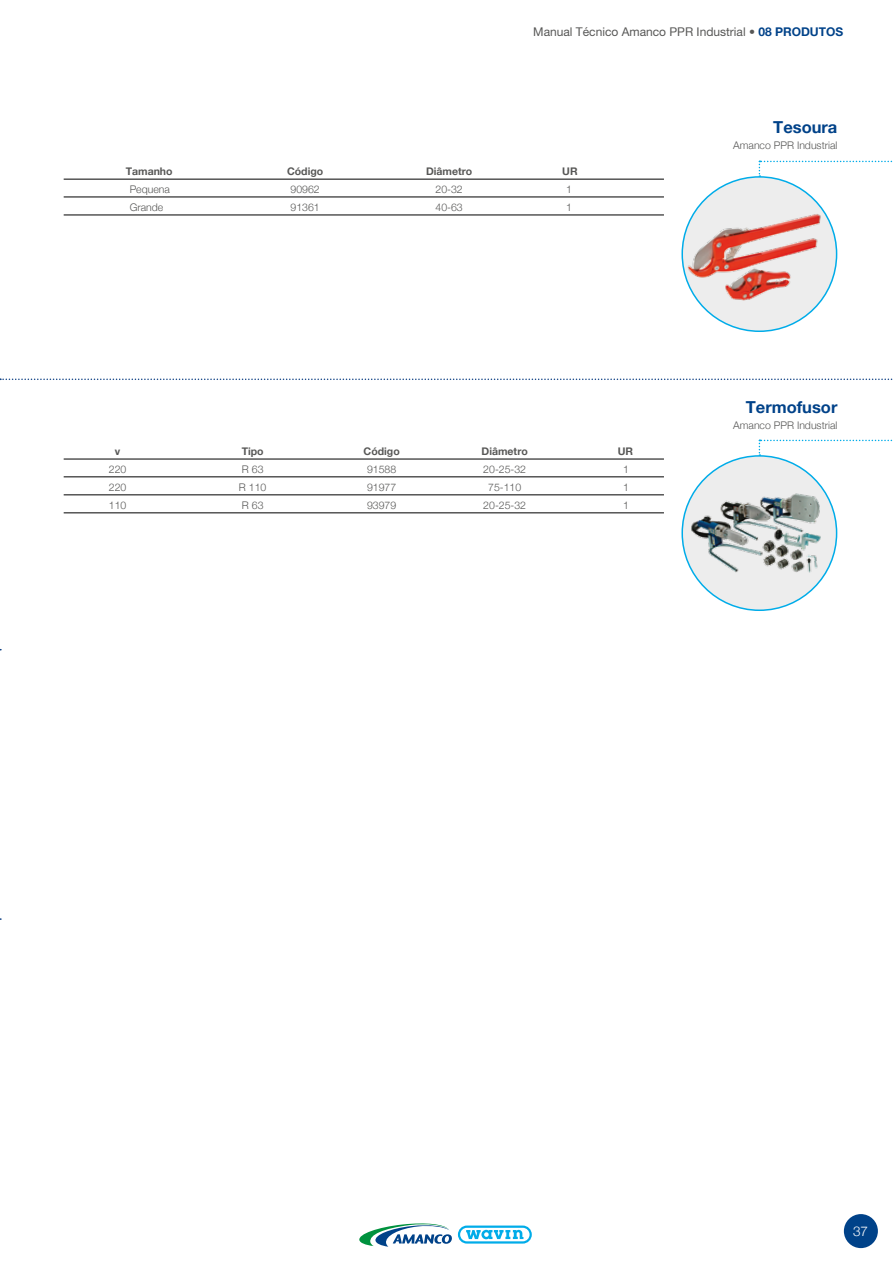
<style>
.page{position:relative;width:893px;height:1263px;background:#fff}
.page>*{position:absolute;margin:0;border:0;box-sizing:border-box;transform-origin:0 0}
.t1{font:700 16.5px "Helvetica Neue";color:#004289}
.t2{font:300 13.5px "Helvetica Neue";color:#fff}
.t3{font:12px "Helvetica Neue";color:#575756}
.t4{font:300 10.5px "Helvetica Neue";color:#575756}
.t5{font:700 10.5px "Helvetica Neue";color:#575756}
.s1{font-weight:700;color:#004289}
</style>
<div class="page">
<hr style="left:64px;top:179px;width:600px;height:1px;background:#000">
<hr style="left:64px;top:197px;width:600px;height:1px;background:#000">
<hr style="left:64px;top:215px;width:600px;height:1px;background:#000">
<hr style="left:64px;top:459px;width:600px;height:1px;background:#000">
<hr style="left:64px;top:477px;width:600px;height:1px;background:#000">
<hr style="left:64px;top:495px;width:600px;height:1px;background:#000">
<hr style="left:64px;top:513px;width:600px;height:1px;background:#000">
<svg style="left:359px;top:1223px;width:93px;height:24px"></svg>
<svg style="left:458px;top:1225px;width:74px;height:18px"></svg>
<div style="left:844px;top:1214px;width:34px;height:34px;background:#004289;border-radius:50%"></div>
<div style="left:682px;top:456px;width:155px;height:154px;background:#ededed;border-radius:50%"></div>
<div style="left:682px;top:177px;width:155px;height:154px;background:#ededed;border-radius:50%"></div>
<svg style="left:0;top:378px;width:893px;height:2px"></svg>
<svg style="left:759px;top:440px;width:134px;height:16px"></svg>
<svg style="left:759px;top:161px;width:134px;height:16px"></svg>
<img style="left:686px;top:212px;width:137px;height:90px">
<img style="left:690px;top:491px;width:131px;height:84px">
<p class="t3" style="left:533px;top:24px;width:312px">Manual Técnico Amanco PPR Industrial • <span class="s1">08 PRODUTOS</span></p>
<p class="t5" style="left:126px;top:165px;width:48px">Tamanho</p>
<p class="t5" style="left:287px;top:165px;width:38px">Código</p>
<p class="t5" style="left:426px;top:165px;width:48px">Diâmetro</p>
<p class="t5" style="left:562px;top:165px;width:17px">UR</p>
<p class="t4" style="left:130px;top:181px;width:42px">Pequena</p>
<p class="t4" style="left:291px;top:181px;width:31px">90962</p>
<p class="t4" style="left:436px;top:181px;width:29px">20-32</p>
<p class="t4" style="left:566px;top:181px;width:7px">1</p>
<p class="t4" style="left:130px;top:199px;width:35px">Grande</p>
<p class="t4" style="left:291px;top:199px;width:31px">91361</p>
<p class="t4" style="left:436px;top:199px;width:29px">40-63</p>
<p class="t4" style="left:566px;top:199px;width:7px">1</p>
<p class="t5" style="left:115px;top:445px;width:7px">v</p>
<p class="t5" style="left:242px;top:445px;width:23px">Tipo</p>
<p class="t5" style="left:364px;top:445px;width:38px">Código</p>
<p class="t5" style="left:482px;top:445px;width:48px">Diâmetro</p>
<p class="t5" style="left:618px;top:445px;width:17px">UR</p>
<p class="t4" style="left:109px;top:461px;width:19px">220</p>
<p class="t4" style="left:242px;top:461px;width:23px">R 63</p>
<p class="t4" style="left:367px;top:461px;width:31px">91588</p>
<p class="t4" style="left:483px;top:461px;width:44px">20-25-32</p>
<p class="t4" style="left:623px;top:461px;width:7px">1</p>
<p class="t4" style="left:109px;top:479px;width:19px">220</p>
<p class="t4" style="left:239px;top:479px;width:29px">R 110</p>
<p class="t4" style="left:367px;top:479px;width:31px">91977</p>
<p class="t4" style="left:488px;top:479px;width:35px">75-110</p>
<p class="t4" style="left:623px;top:479px;width:7px">1</p>
<p class="t4" style="left:109px;top:497px;width:19px">110</p>
<p class="t4" style="left:242px;top:497px;width:23px">R 63</p>
<p class="t4" style="left:367px;top:497px;width:31px">93979</p>
<p class="t4" style="left:483px;top:497px;width:44px">20-25-32</p>
<p class="t4" style="left:623px;top:497px;width:7px">1</p>
<h1 class="t1" style="left:773px;top:117px;width:66px">Tesoura</h1>
<p class="t4" style="left:733px;top:137px;width:106px">Amanco PPR Industrial</p>
<h1 class="t1" style="left:746px;top:397px;width:93px">Termofusor</h1>
<p class="t4" style="left:733px;top:417px;width:106px">Amanco PPR Industrial</p>
<p class="t2" style="left:853px;top:1220px;width:17px">37</p>
</div>
